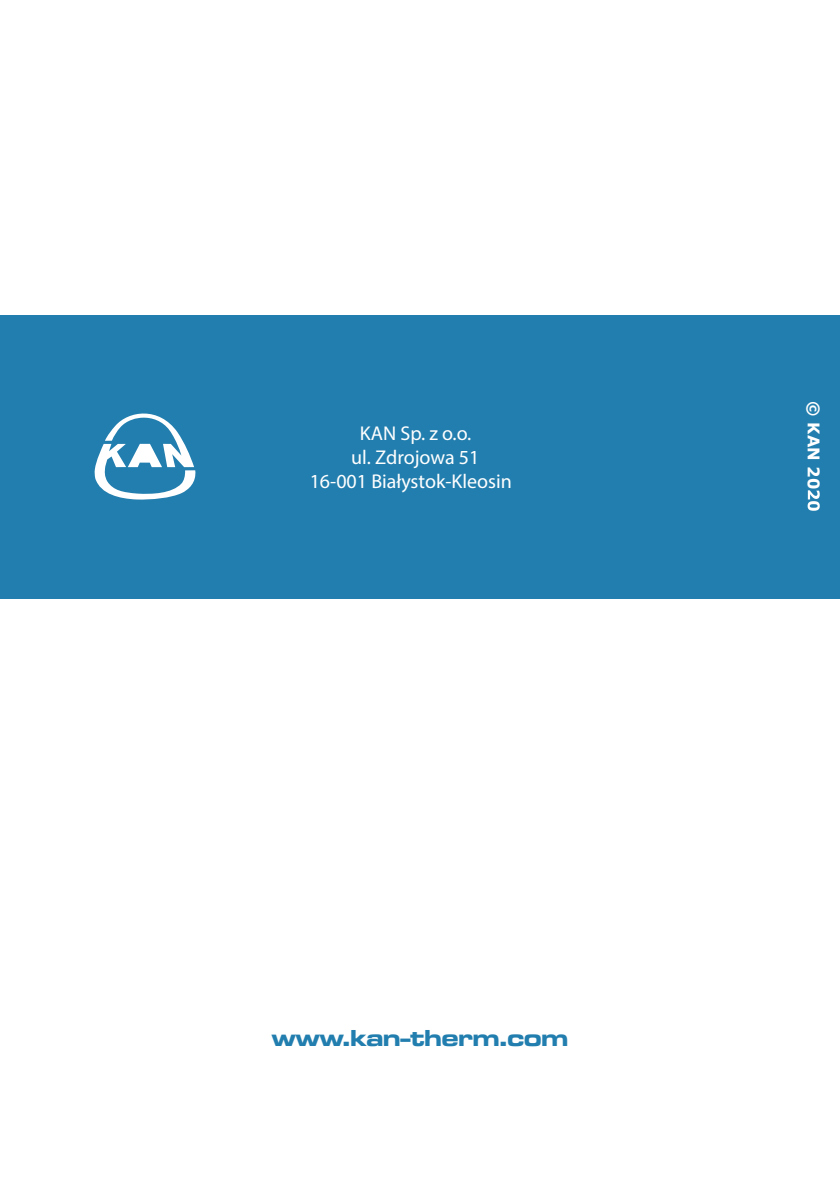
<style>
.page{position:relative;width:840px;height:1191px;background:#fff}
.page>*{position:absolute;margin:0;border:0;box-sizing:border-box;transform-origin:0 0}
.t1{font:24px "Microgramma D Bol Ext";color:#227eae}
.t2{font:20px/24px "Myriad Pro";color:#fff;text-align:center}
.t3{font:700 16px "Verdana";color:#fff}
</style>
<div class="page">
<div style="left:0;top:315px;width:839px;height:283px;background:#227eae"></div>
<svg style="left:807px;top:490px;width:12px;height:21px"></svg>
<svg style="left:94px;top:413px;width:102px;height:87px"></svg>
<p class="t2" style="left:309px;top:421px;width:203px">KAN Sp. z o.o.<br>ul. Zdrojowa 51<br>16-001 Białystok-Kleosin</p>
<p class="t1" style="left:272px;top:1021px;width:298px">www.kan-therm.com</p>
<p class="t3" style="left:824px;top:401px;width:89px;rotate:90deg">© KAN 20</p>
</div>
